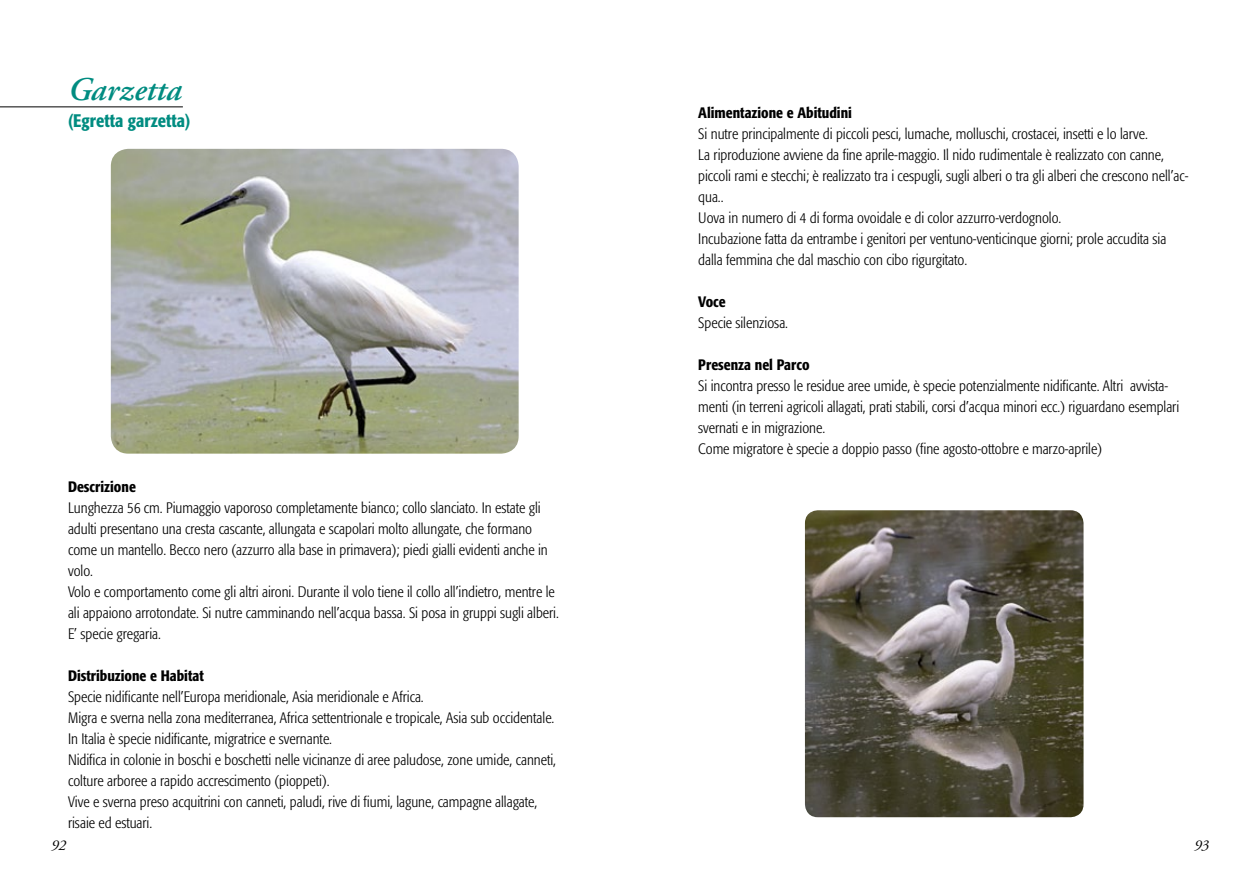
<style>
.page{position:relative;width:1259px;height:893px;background:#fff}
.page>*{position:absolute;margin:0;border:0;box-sizing:border-box;transform-origin:0 0}
.t1{font:italic 600 33px "Adobe Garamond";color:#008c81}
.t2{font:500 condensed 18px "Formata";color:#008c81}
.t3{font:300 condensed 15px/21px "Formata";color:#000}
.t4{font:500 condensed 15px "Formata";color:#000}
.t5{font:italic 15px "Adobe Garamond Pro";color:#000}
</style>
<div class="page">
<img style="left:111px;top:149px;width:407px;height:305px">
<hr style="left:0;top:106px;width:183px;height:1px;background:#000">
<img style="left:805px;top:510px;width:278px;height:307px">
<h1 class="t1" style="left:68px;top:72px;width:115px">Garzetta</h1>
<p class="t2" style="left:68px;top:110px;width:124px">(Egretta garzetta)</p>
<p class="t4" style="left:68px;top:478px;width:69px">Descrizione</p>
<p class="t3" style="left:68px;top:498px;width:492px">Lunghezza 56 cm. Piumaggio vaporoso completamente bianco; collo slanciato. In estate gli adulti presentano una cresta cascante, allungata e scapolari molto allungate, che formano come un mantello. Becco nero (azzurro alla base in primavera); piedi gialli evidenti anche in volo.<br>Volo e comportamento come gli altri aironi. Durante il volo tiene il collo all’indietro, mentre le ali appaiono arrotondate. Si nutre camminando nell’acqua bassa. Si posa in gruppi sugli alberi.<br>E’ specie gregaria.</p>
<p class="t4" style="left:68px;top:667px;width:137px">Distribuzione e Habitat</p>
<p class="t3" style="left:68px;top:687px;width:489px">Specie nidificante nell’Europa meridionale, Asia meridionale e Africa.<br>Migra e sverna nella zona mediterranea, Africa settentrionale e tropicale, Asia sub occidentale.<br>In Italia è specie nidificante, migratrice e svernante.<br>Nidifica in colonie in boschi e boschetti nelle vicinanze di aree paludose, zone umide, canneti, colture arboree a rapido accrescimento (pioppeti).<br>Vive e sverna preso acquitrini con canneti, paludi, rive di fiumi, lagune, campagne allagate, risaie ed estuari.</p>
<p class="t4" style="left:698px;top:104px;width:155px">Alimentazione e Abitudini</p>
<p class="t3" style="left:698px;top:124px;width:492px">Si nutre principalmente di piccoli pesci, lumache, molluschi, crostacei, insetti e lo larve.<br>La riproduzione avviene da fine aprile-maggio. Il nido rudimentale è realizzato con canne, piccoli rami e stecchi; è realizzato tra i cespugli, sugli alberi o tra gli alberi che crescono nell’ac&shy;qua..<br>Uova in numero di 4 di forma ovoidale e di color azzurro-verdognolo.<br>Incubazione fatta da entrambe i genitori per ventuno-venticinque giorni; prole accudita sia dalla femmina che dal maschio con cibo rigurgitato.</p>
<p class="t4" style="left:698px;top:293px;width:29px">Voce</p>
<p class="t3" style="left:698px;top:313px;width:91px">Specie silenziosa.</p>
<p class="t4" style="left:698px;top:356px;width:113px">Presenza nel Parco</p>
<p class="t3" style="left:698px;top:376px;width:482px">Si incontra presso le residue aree umide, è specie potenzialmente nidificante. Altri avvista&shy;menti (in terreni agricoli allagati, prati stabili, corsi d’acqua minori ecc.) riguardano esemplari svernati e in migrazione.<br>Come migratore è specie a doppio passo (fine agosto-ottobre e marzo-aprile)</p>
<p class="t5" style="left:51px;top:837px;width:16px">92</p>
<p class="t5" style="left:1194px;top:836px;width:16px">93</p>
</div>
